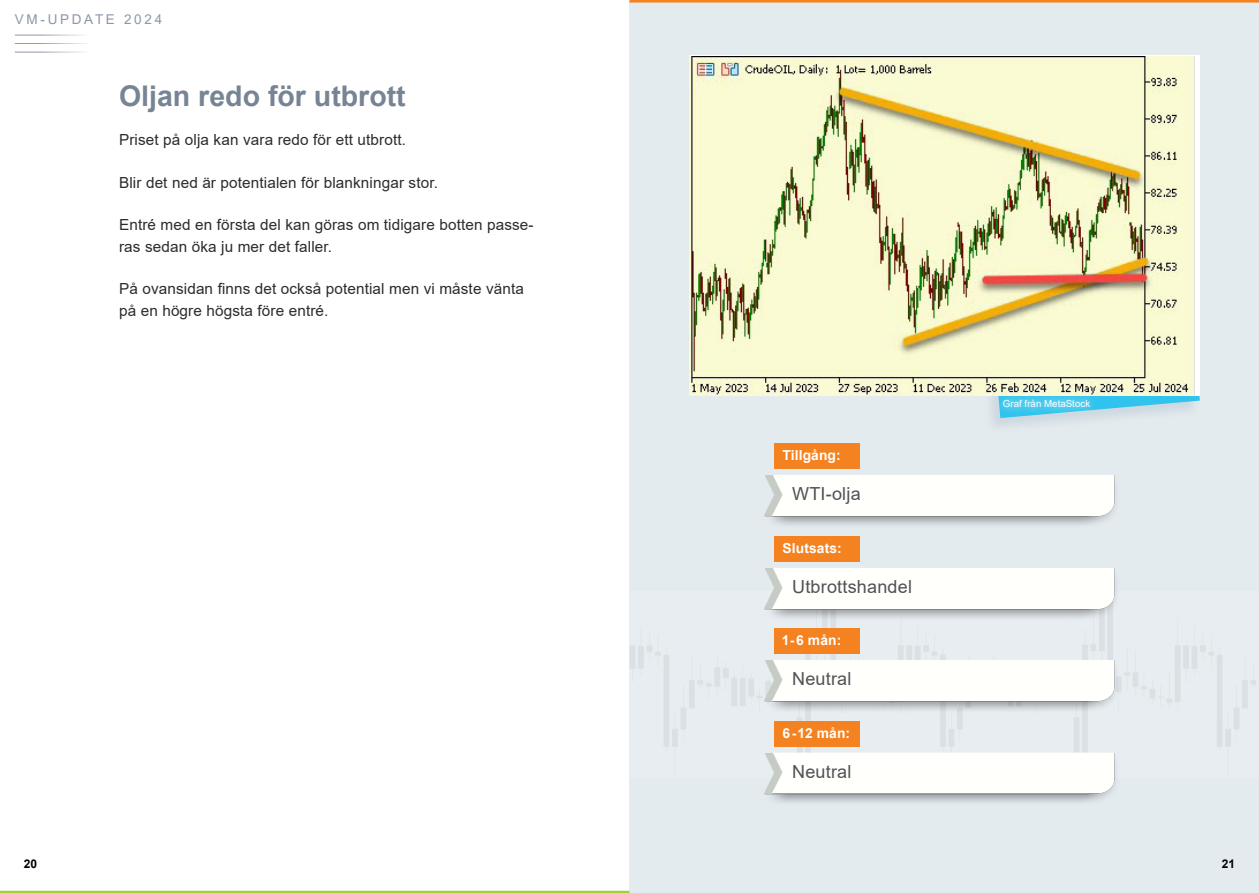
<style>
.page{position:relative;width:1259px;height:893px;background:#fff}
.page>*{position:absolute;margin:0;border:0;box-sizing:border-box;transform-origin:0 0}
.RUBBE_2020{font:700 28.5px "Arial";color:#778494}
.TABELLTEXT_2020{font:18px "Arial";letter-spacing:.01em;color:#515256}
.BRÖD_2020{font:15.3px/21.3px "Arial";letter-spacing:.01em;color:#2e2b2c}
.t1{font:700 13.8px "Arial";letter-spacing:.01em;color:#fff}
.t2{font:13.5px "Arial";letter-spacing:.2em;color:#8d97a7}
.t3{font:700 12px "Arial";color:#000002}
.t4{font:9.75px "Arial";color:#fff}
</style>
<div class="page">
<div style="left:629px;top:0;width:630px;height:893px;background:#e4ebee"></div>
<img style="left:630px;top:628px;width:626px;height:118px">
<div style="left:977px;top:306px;width:223px;height:128px;background:#89a2b7;opacity:.25"></div>
<svg style="left:992px;top:395px;width:207px;height:23px"></svg>
<div style="left:994px;top:391px;width:104px;height:25px;background:#fff;opacity:.75"></div>
<div style="left:774px;top:721px;width:85px;height:25px;background:#f58220"></div>
<div style="left:774px;top:628px;width:85px;height:26px;background:#f58220"></div>
<div style="left:774px;top:536px;width:85px;height:25px;background:#f58220"></div>
<div style="left:774px;top:443px;width:85px;height:26px;background:#f58220"></div>
<hr style="left:15px;top:35px;width:115px;height:1px;background:#8d97a7">
<hr style="left:15px;top:43px;width:115px;height:1px;background:#8d97a7">
<hr style="left:15px;top:52px;width:115px;height:1px;background:#8d97a7">
<img style="left:747px;top:641px;width:8px;height:80px">
<hr style="left:629px;top:0;width:630px;height:3px;background:#f58220">
<hr style="left:0;top:891px;width:629px;height:2px;background:#a6ce39">
<img style="left:755px;top:733px;width:371px;height:70px">
<img style="left:755px;top:641px;width:371px;height:80px">
<img style="left:764px;top:548px;width:352px;height:80px">
<img style="left:764px;top:456px;width:352px;height:69px">
<img style="left:689px;top:56px;width:505px;height:339px">
<p class="t2" style="left:15px;top:10px;width:149px">VM-UPDATE 2024</p>
<p class="RUBBE_2020" style="left:119px;top:76px;width:288px">Oljan redo för utbrott</p>
<p class="BRÖD_2020" style="left:119px;top:129px;width:288px">Priset på olja kan vara redo för ett utbrott.</p>
<p class="BRÖD_2020" style="left:119px;top:172px;width:320px">Blir det ned är potentialen för blankningar stor.</p>
<p class="BRÖD_2020" style="left:119px;top:214px;width:416px">Entré med en första del kan göras om tidigare botten passe&shy;ras sedan öka ju mer det faller.</p>
<p class="BRÖD_2020" style="left:119px;top:278px;width:406px">På ovansidan finns det också potential men vi måste vänta på en högre högsta före entré.</p>
<p class="t1" style="left:782px;top:445px;width:60px">Tillgång:</p>
<p class="TABELLTEXT_2020" style="left:792px;top:482px;width:70px">WTI-olja</p>
<p class="t1" style="left:782px;top:538px;width:61px">Slutsats:</p>
<p class="TABELLTEXT_2020" style="left:792px;top:574px;width:121px">Utbrottshandel</p>
<p class="t1" style="left:782px;top:631px;width:61px">1-6 mån:</p>
<p class="TABELLTEXT_2020" style="left:792px;top:667px;width:61px">Neutral</p>
<p class="t1" style="left:782px;top:723px;width:69px">6-12 mån:</p>
<p class="TABELLTEXT_2020" style="left:792px;top:759px;width:61px">Neutral</p>
<p class="t4" style="left:1003px;top:397px;width:89px">Graf från MetaStock</p>
<p class="t3" style="left:24px;top:856px;width:15px">20</p>
<p class="t3" style="left:1221px;top:856px;width:15px">21</p>
</div>
